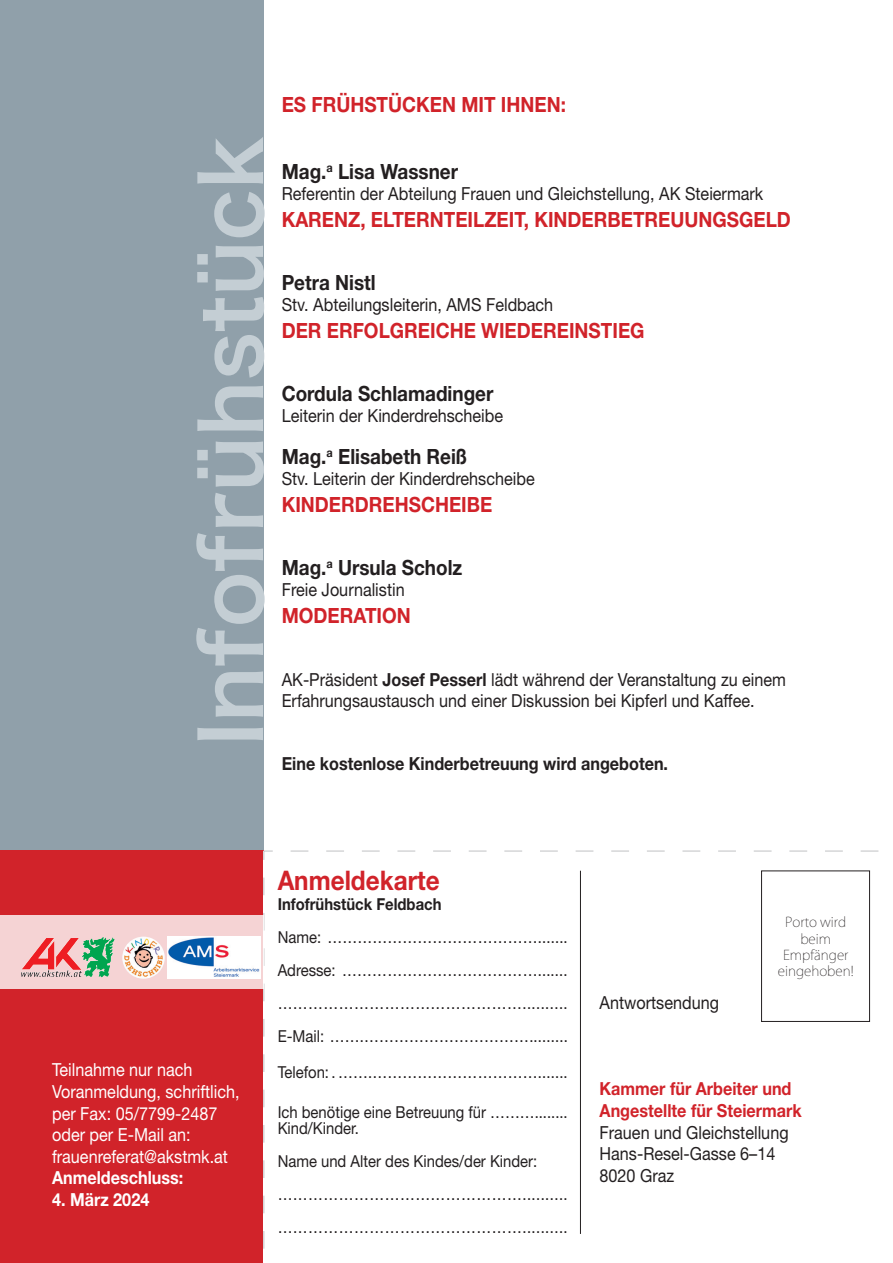
<style>
.page{position:relative;width:893px;height:1263px;background:#fff}
.page>*{position:absolute;margin:0;border:0;box-sizing:border-box;transform-origin:0 0}
.t1{font:82.5px "Hira Kaku Pro W6";color:#c4ced4}
.t2{font:700 27px "Helvetica Neue LT Std";color:#d1232a;scale:.9 1}
.t3{font:700 21px "Helvetica Neue LT Std";color:#d1232a;scale:.9 1}
.t4{font:700 21px "Helvetica Neue LT Std";color:#231f20;scale:.9 1}
.t5{font:18px/21.6px "Helvetica Neue LT Std";color:#231f20;scale:.9 1}
.t6{font:18px/21.6px "Helvetica Neue LT Std";color:#fff;scale:.9 1}
.t7{font:700 18px/21.6px "Helvetica Neue LT Std";color:#d1232a;scale:.9 1}
.t8{font:700 18px "Helvetica Neue LT Std";color:#231f20;scale:.9 1}
.t9{font:700 18px "Helvetica Neue LT Std";color:#fff;scale:.9 1}
.t10{font:16.5px/33px "Helvetica Neue LT Std";color:#231f20;scale:.9 1}
.t11{font:700 16.5px "Helvetica Neue LT Std";color:#231f20;scale:.9 1}
.t12{font:13.5px/16.2px "Helvetica Neue LT Std";color:#231f20;text-align:center}
.t13{font:200 13.5px/16.2px "Koz Go Pro";color:#231f20;text-align:center}
.s1{font-weight:700}
</style>
<div class="page">
<div style="left:0;top:0;width:264px;height:856px;background:#90a0aa"></div>
<div style="left:0;top:850px;width:264px;height:413px;background:#d1232a"></div>
<svg style="left:263px;top:850px;width:616px;height:413px"></svg>
<div style="left:761px;top:871px;width:109px;height:151px;border:1px solid #231f20"></div>
<hr style="left:580px;top:871px;width:1px;height:363px;background:#231f20">
<svg style="left:0;top:915px;width:264px;height:74px;fill:#f5d3d4"></svg>
<img style="left:82px;top:937px;width:21px;height:11px">
<img style="left:167px;top:936px;width:93px;height:43px">
<img style="left:122px;top:936px;width:43px;height:43px;border-radius:21px">
<h1 class="t1" style="left:156px;top:746px;width:612px;rotate:-90deg">Infofrühstück</h1>
<p class="t3" style="left:282px;top:91px;width:317px">ES FRÜHSTÜCKEN MIT IHNEN:</p>
<p class="t4" style="left:282px;top:158px;width:198px">Mag.<sup>a</sup> Lisa Wassner</p>
<p class="t5" style="left:282px;top:182px;width:537px">Referentin der Abteilung Frauen und Gleichstellung, AK Steiermark</p>
<p class="t3" style="left:282px;top:206px;width:567px">KARENZ, ELTERNTEILZEIT, KINDERBETREUUNGSGELD</p>
<p class="t4" style="left:282px;top:269px;width:106px">Petra Nistl</p>
<p class="t5" style="left:282px;top:293px;width:303px">Stv. Abteilungsleiterin, AMS Feldbach</p>
<p class="t3" style="left:282px;top:317px;width:405px">DER ERFOLGREICHE WIEDEREINSTIEG</p>
<p class="t4" style="left:282px;top:380px;width:237px">Cordula Schlamadinger</p>
<p class="t5" style="left:282px;top:404px;width:248px">Leiterin der Kinderdrehscheibe</p>
<p class="t4" style="left:282px;top:443px;width:208px">Mag.<sup>a</sup> Elisabeth Reiß</p>
<p class="t5" style="left:282px;top:467px;width:283px">Stv. Leiterin der Kinderdrehscheibe</p>
<p class="t3" style="left:282px;top:491px;width:236px">KINDERDREHSCHEIBE</p>
<p class="t4" style="left:282px;top:554px;width:202px">Mag.<sup>a</sup> Ursula Scholz</p>
<p class="t5" style="left:282px;top:578px;width:138px">Freie Journalistin</p>
<p class="t3" style="left:282px;top:602px;width:145px">MODERATION</p>
<p class="t5" style="left:282px;top:669px;width:562px;line-height:21px">AK-Präsident <span class="s1">Josef Pesserl</span> lädt während der Veranstaltung zu einem<br>Erfahrungsaustausch und einer Diskussion bei Kipferl und Kaffee.</p>
<p class="t8" style="left:282px;top:752px;width:431px">Eine kostenlose Kinderbetreuung wird angeboten.</p>
<p class="t6" style="left:52px;top:1059px;width:210px">Teilnahme nur nach<br>Voranmeldung, schriftlich, per Fax: 05/7799-2487 oder per E-Mail an: frauenreferat@akstmk.at</p>
<p class="t9" style="left:52px;top:1167px;width:147px">Anmeldeschluss:</p>
<p class="t9" style="left:52px;top:1188px;width:110px">4. März 2024</p>
<h2 class="t2" style="left:278px;top:864px;width:181px">Anmeldekarte</h2>
<p class="t11" style="left:278px;top:894px;width:184px">Infofrühstück Feldbach</p>
<p class="t10" style="left:278px;top:920px;width:324px;text-align:justify">Name: …………………………………….......<br>Adresse: …………………………………....... …………………………………………..........<br>E-Mail: …….…………………………….........</p>
<p class="t10" style="left:278px;top:1055px;width:324px">Telefon: . …….…………………………….......</p>
<p class="t10" style="left:278px;top:1103px;width:324px;line-height:16.5px">Ich benötige eine Betreuung für ………........<br>Kind/Kinder.</p>
<p class="t10" style="left:278px;top:1144px;width:324px">Name und Alter des Kindes/der Kinder: ………………………………………….......... …………………………………………..........</p>
<p class="t5" style="left:600px;top:991px;width:134px">Antwortsendung</p>
<p class="t12" style="left:783px;top:913px;width:76px">Porto wird beim<br>Empfänger eingehoben.</p>
<p class="t13" style="left:778px;top:914px;width:78px">Porto wird beim<br>Empfänger eingehoben!</p>
<p class="t7" style="left:600px;top:1078px;width:226px">Kammer für Arbeiter und<br>Angestellte für Steiermark</p>
<p class="t5" style="left:600px;top:1121px;width:212px">Frauen und Gleichstellung<br>Hans-Resel-Gasse 6–14<br>8020 Graz</p>
</div>
